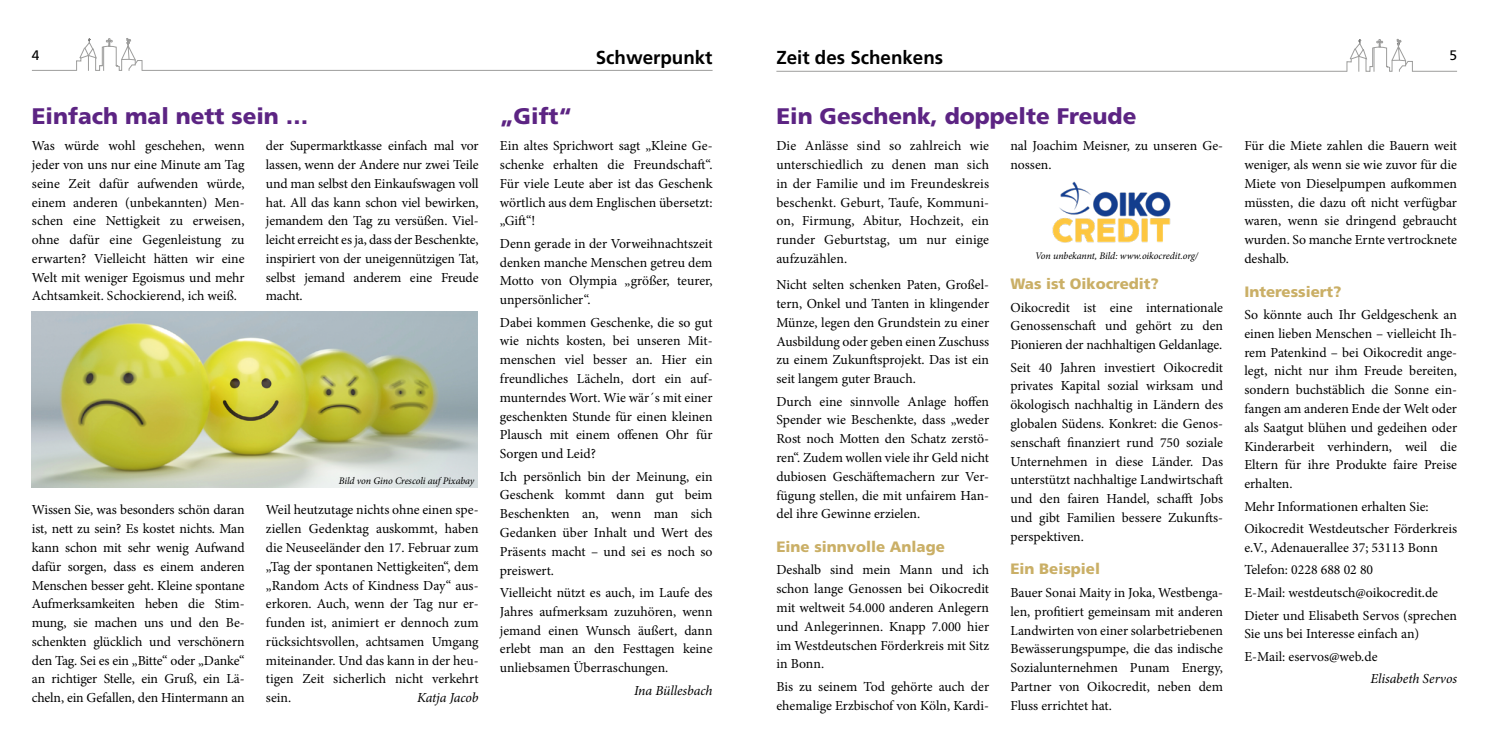
<style>
.page{position:relative;width:1489px;height:745px;background:#fff}
.page>*{position:absolute;margin:0;border:0;box-sizing:border-box;transform-origin:0 0}
.t1{font:900 22.5px "Frutiger";color:#5c2483}
.t2{font:700 18.75px "Frutiger";color:#000}
.t3{font:900 15px "Frutiger";color:#caaf66}
.t4{font:13.75px/18.8px "Minion Pro";color:#000;text-align:justify}
.t5{font:italic 13.75px "Minion Pro";letter-spacing:-.005em;color:#000}
.t6{font:13.75px "Frutiger";color:#000}
.t7{font:italic 10px "Minion Pro";letter-spacing:-.01em;color:#000}
</style>
<div class="page">
<svg style="left:32px;top:38px;width:680px;height:33px"></svg>
<svg style="left:776px;top:39px;width:680px;height:33px"></svg>
<img style="left:32px;top:312px;width:446px;height:175px">
<img style="left:1052px;top:181px;width:119px;height:62px">
<p class="t6" style="left:32px;top:47px;width:9px">4</p>
<h2 class="t2" style="left:596px;top:47px;width:118px">Schwerpunkt</h2>
<h2 class="t2" style="left:776px;top:47px;width:168px">Zeit des Schenkens</h2>
<p class="t6" style="left:1449px;top:47px;width:9px">5</p>
<h1 class="t1" style="left:32px;top:102px;width:278px">Einfach mal nett sein …</h1>
<p class="t4" style="left:266px;top:136px;width:214px">der Supermarktkasse einfach mal vor lassen, wenn der Andere nur zwei Teile und man selbst den Einkaufswagen voll hat. All das kann schon viel bewirken, jemandem den Tag zu versüßen. Viel&shy;leicht erreicht es ja, dass der Beschenkte, inspiriert von der uneigennützigen Tat, selbst jemand anderem eine Freude macht.</p>
<p class="t4" style="left:32px;top:136px;width:214px">Was würde wohl geschehen, wenn jeder von uns nur eine Minute am Tag seine Zeit dafür aufwenden würde, einem anderen (unbekannten) Men&shy;schen eine Nettigkeit zu erweisen, ohne dafür eine Gegenleistung zu erwarten? Vielleicht hätten wir eine Welt mit weniger Egoismus und mehr Achtsamkeit. Schockierend, ich weiß.</p>
<p class="t4" style="left:32px;top:500px;width:214px">Wissen Sie, was besonders schön daran ist, nett zu sein? Es kostet nichts. Man kann schon mit sehr wenig Aufwand dafür sorgen, dass es einem anderen Menschen besser geht. Kleine spontane Aufmerksamkeiten heben die Stim&shy;mung, sie machen uns und den Be&shy;schenkten glücklich und verschönern den Tag. Sei es ein „Bitte“ oder „Danke“ an richtiger Stelle, ein Gruß, ein Lä&shy;cheln, ein Gefallen, den Hintermann an</p>
<p class="t7" style="left:339px;top:474px;width:137px">Bild von Gino Crescoli auf Pixabay</p>
<p class="t4" style="left:266px;top:500px;width:214px">Weil heutzutage nichts ohne einen spe&shy;ziellen Gedenktag auskommt, haben die Neuseeländer den 17. Februar zum „Tag der spontanen Nettigkeiten“, dem „Random Acts of Kindness Day“ aus&shy;erkoren. Auch, wenn der Tag nur er&shy;funden ist, animiert er dennoch zum rücksichtsvollen, achtsamen Umgang miteinander. Und das kann in der heu&shy;tigen Zeit sicherlich nicht verkehrt sein.</p>
<p class="t5" style="left:417px;top:688px;width:63px">Katja Jacob</p>
<h1 class="t1" style="left:500px;top:102px;width:74px">„Gift“</h1>
<p class="t4" style="left:500px;top:136px;width:214px">Ein altes Sprichwort sagt „Kleine Ge&shy;schenke erhalten die Freundschaft“.<br>Für viele Leute aber ist das Geschenk wörtlich aus dem Englischen übersetzt: „Gift“!</p>
<p class="t4" style="left:500px;top:234px;width:214px">Denn gerade in der Vorweihnachtszeit denken manche Menschen getreu dem Motto von Olympia „größer, teurer, unpersönlicher“.</p>
<p class="t4" style="left:500px;top:313px;width:214px">Dabei kommen Geschenke, die so gut wie nichts kosten, bei unseren Mit&shy;menschen viel besser an. Hier ein freundliches Lächeln, dort ein auf&shy;munterndes Wort. Wie wär´s mit einer geschenkten Stunde für einen kleinen Plausch mit einem offenen Ohr für Sorgen und Leid?</p>
<p class="t4" style="left:500px;top:466px;width:214px">Ich persönlich bin der Meinung, ein Geschenk kommt dann gut beim Beschenkten an, wenn man sich Gedanken über Inhalt und Wert des Präsents macht – und sei es noch so preiswert.</p>
<p class="t4" style="left:500px;top:583px;width:214px">Vielleicht nützt es auch, im Laufe des Jahres aufmerksam zuzuhören, wenn jemand einen Wunsch äußert, dann erlebt man an den Festtagen keine unliebsamen Überraschungen.</p>
<p class="t5" style="left:634px;top:680px;width:80px">Ina Büllesbach</p>
<h1 class="t1" style="left:776px;top:102px;width:361px">Ein Geschenk, doppelte Freude</h1>
<p class="t4" style="left:1010px;top:136px;width:214px">nal Joachim Meisner, zu unseren Ge&shy;nossen.</p>
<p class="t4" style="left:776px;top:136px;width:214px">Die Anlässe sind so zahlreich wie unterschiedlich zu denen man sich in der Familie und im Freundeskreis beschenkt. Geburt, Taufe, Kommuni&shy;on, Firmung, Abitur, Hochzeit, ein runder Geburtstag, um nur einige aufzuzählen.</p>
<p class="t4" style="left:776px;top:275px;width:214px">Nicht selten schenken Paten, Großel&shy;tern, Onkel und Tanten in klingender Münze, legen den Grundstein zu einer Ausbildung oder geben einen Zuschuss zu einem Zukunftsprojekt. Das ist ein seit langem guter Brauch.</p>
<p class="t4" style="left:776px;top:391px;width:214px">Durch eine sinnvolle Anlage hoffen Spender wie Beschenkte, dass „weder Rost noch Motten den Schatz zerstö&shy;ren“. Zudem wollen viele ihr Geld nicht dubiosen Geschäftemachern zur Ver&shy;fügung stellen, die mit unfairem Han&shy;del ihre Gewinne erzielen.</p>
<p class="t3" style="left:776px;top:537px;width:170px">Eine sinnvolle Anlage</p>
<p class="t4" style="left:776px;top:560px;width:214px">Deshalb sind mein Mann und ich schon lange Genossen bei Oikocredit mit weltweit 54.000 anderen Anlegern und Anlegerinnen. Knapp 7.000 hier im Westdeutschen Förderkreis mit Sitz in Bonn.</p>
<p class="t4" style="left:776px;top:676px;width:214px">Bis zu seinem Tod gehörte auch der ehemalige Erzbischof von Köln, Kardi-</p>
<p class="t7" style="left:1035px;top:249px;width:165px">Von unbekannt, Bild: www.oikocredit.org/</p>
<p class="t3" style="left:1010px;top:274px;width:150px">Was ist Oikocredit?</p>
<p class="t4" style="left:1010px;top:298px;width:214px">Oikocredit ist eine internationale Genossenschaft und gehört zu den Pionieren der nachhaltigen Geldanlage.</p>
<p class="t4" style="left:1010px;top:358px;width:214px">Seit 40 Jahren investiert Oikocredit privates Kapital sozial wirksam und ökologisch nachhaltig in Ländern des globalen Südens. Konkret: die Genos&shy;senschaft finanziert rund 750 soziale Unternehmen in diese Länder. Das unterstützt nachhaltige Landwirtschaft und den fairen Handel, schafft Jobs und gibt Familien bessere Zukunfts&shy;perspektiven.</p>
<p class="t3" style="left:1010px;top:559px;width:91px">Ein Beispiel</p>
<p class="t4" style="left:1010px;top:583px;width:214px">Bauer Sonai Maity in Joka, Westbenga&shy;len, profitiert gemeinsam mit anderen Landwirten von einer solarbetriebenen Bewässerungspumpe, die das indische Sozialunternehmen Punam Energy, Partner von Oikocredit, neben dem Fluss errichtet hat.</p>
<p class="t4" style="left:1244px;top:136px;width:214px">Für die Miete zahlen die Bauern weit weniger, als wenn sie wie zuvor für die Miete von Dieselpumpen aufkommen müssten, die dazu oft nicht verfügbar waren, wenn sie dringend gebraucht wurden. So manche Ernte vertrocknete deshalb.</p>
<p class="t3" style="left:1244px;top:282px;width:99px">Interessiert?</p>
<p class="t4" style="left:1244px;top:305px;width:214px">So könnte auch Ihr Geldgeschenk an einen lieben Menschen – vielleicht Ih&shy;rem Patenkind – bei Oikocredit ange&shy;legt, nicht nur ihm Freude bereiten, sondern buchstäblich die Sonne ein&shy;fangen am anderen Ende der Welt oder als Saatgut blühen und gedeihen oder Kinderarbeit verhindern, weil die Eltern für ihre Produkte faire Preise erhalten.</p>
<p class="t4" style="left:1244px;top:494px;width:214px;line-height:22.5px">Mehr Informationen erhalten Sie:<br>Oikocredit Westdeutscher Förderkreis</p>
<p class="t4" style="left:1244px;top:536px;width:214px;line-height:22.5px;text-align:left">e.V., Adenauerallee 37; 53113 Bonn Telefon: 0228 688 02 80<br>E-Mail: westdeutsch@oikocredit.de Dieter und Elisabeth Servos (sprechen</p>
<p class="t4" style="left:1244px;top:622px;width:176px;line-height:22.5px">Sie uns bei Interesse einfach an)<br>E-Mail: eservos@web.de</p>
<p class="t5" style="left:1370px;top:669px;width:88px">Elisabeth Servos</p>
</div>
